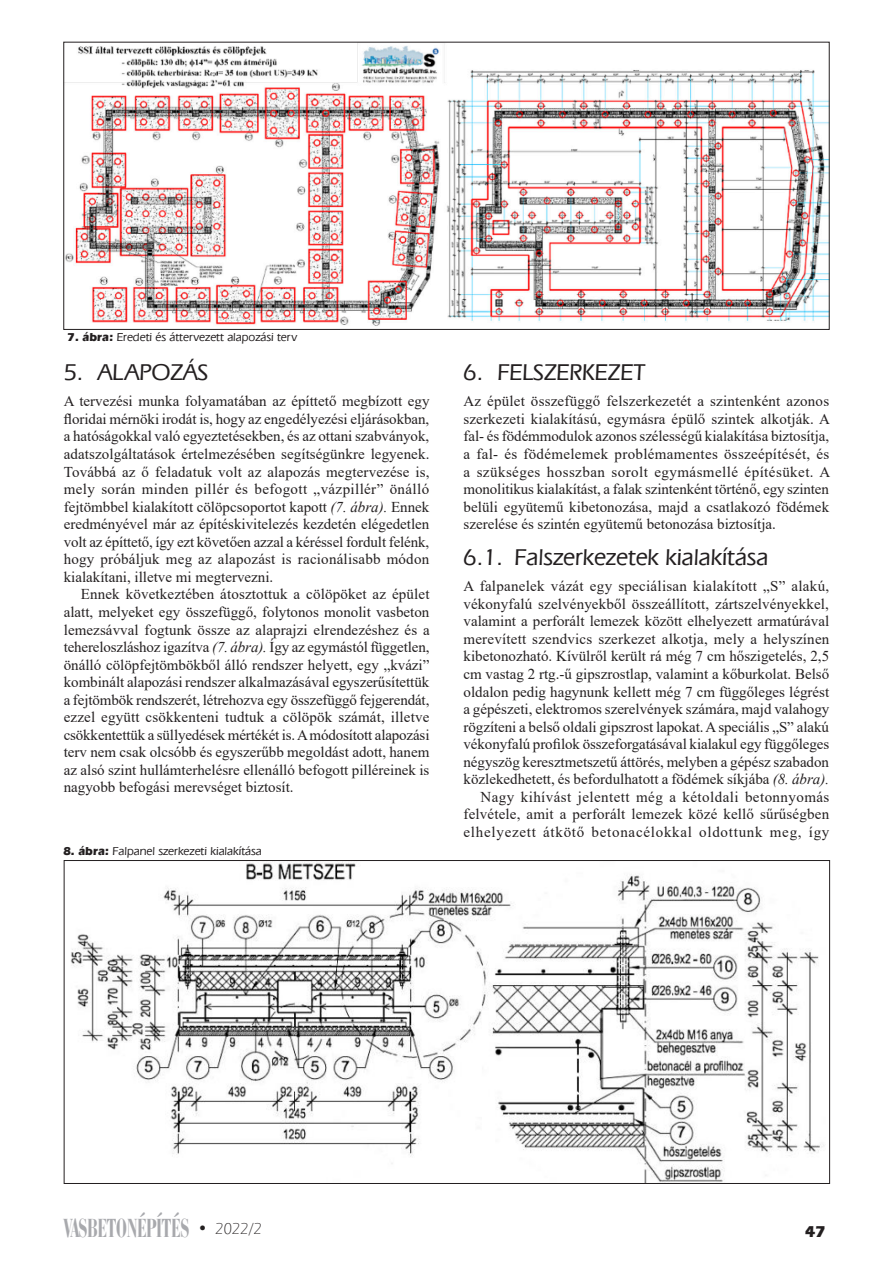
<style>
.page{position:relative;width:893px;height:1263px;background:#fff}
.page>*{position:absolute;margin:0;border:0;box-sizing:border-box;transform-origin:0 0}
.t1{font:27px "Bauer Bodoni BCHU Bold Condensed";color:#a8a9ad;scale:.75 1}
._2dik_alcim{font:24px "Eras Med HU Medium";color:#231f20}
._1__cim_2_soros{font:24px "Eras Med HU Medium";color:#231f20}
.t2{font:16.5px "Eras HU Bold";color:#231f20}
.t3{font:15px/17.5px "Times New Roman";color:#231f20;text-align:justify}
.Ábra_szoveg{font:12px "Eras Med HU Medium";color:#231f20}
.s1{font-family:"Eras HU Bold"}
.s2{font-style:italic}
.s3{font-family:"Eras HU Bold";font-size:16.5px;color:#231f20}
.s4{font-family:"Eras Lt HU Light";font-size:16.5px;color:#231f20}
</style>
<div class="page">
<img style="left:65px;top:44px;width:763px;height:282px">
<img style="left:70px;top:862px;width:754px;height:320px">
<p class="Ábra_szoveg" style="left:68px;top:330px;width:231px"><span class="s1">7. ábra:</span> Eredeti és áttervezett alapozási terv</p>
<p class="_1__cim_2_soros" style="left:64px;top:357px;width:146px">5. ALAPOZÁS</p>
<p class="t3" style="left:64px;top:392px;width:367px">A tervezési munka folyamatában az építtető megbízott egy floridai mérnöki irodát is, hogy az engedélyezési eljárásokban, a hatóságokkal való egyeztetésekben, és az ottani szabványok, adatszolgáltatások értelmezésében segítségünkre legyenek.<br>Továbbá az ő feladatuk volt az alapozás megtervezése is, mely során minden pillér és befogott „vázpillér” önálló fejtömbbel kialakított cölöpcsoportot kapott <span class="s2">(7. ábra).</span> Ennek eredményével már az építéskivitelezés kezdetén elégedetlen volt az építtető, így ezt követően azzal a kéréssel fordult felénk, hogy próbáljuk meg az alapozást is racionálisabb módon kialakítani, illetve mi megtervezni.</p>
<p class="t3" style="left:64px;top:585px;width:367px;text-indent:17px">Ennek következtében átosztottuk a cölöpöket az épület alatt, melyeket egy összefüggő, folytonos monolit vasbeton lemezsávval fogtunk össze az alaprajzi elrendezéshez és a tehereloszláshoz igazítva <span class="s2">(7. ábra).</span> Így az egymástól független, önálló cölöpfejtömbökből álló rendszer helyett, egy „kvázi” kombinált alapozási rendszer alkalmazásával egyszerűsítettük a fejtömbök rendszerét, létrehozva egy összefüggő fejgerendát, ezzel együtt csökkenteni tudtuk a cölöpök számát, illetve csökkentettük a süllyedések mértékét is. A módosított alapozási terv nem csak olcsóbb és egyszerűbb megoldást adott, hanem az alsó szint hullámterhelésre ellenálló befogott pilléreinek is nagyobb befogási merevséget biztosít.</p>
<p class="Ábra_szoveg" style="left:63px;top:844px;width:200px"><span class="s1">8. ábra:</span> Falpanel szerkezeti kialakítása</p>
<p class="_1__cim_2_soros" style="left:463px;top:357px;width:183px">6. FELSZERKEZET</p>
<p class="t3" style="left:463px;top:392px;width:368px">Az épület összefüggő felszerkezetét a szintenként azonos szerkezeti kialakítású, egymásra épülő szintek alkotják. A fal- és födémmodulok azonos szélességű kialakítása biztosítja, a fal- és födémelemek problémamentes összeépítését, és a szükséges hosszban sorolt egymásmellé építésüket. A monolitikus kialakítást, a falak szintenként történő, egy szinten belüli együtemű kibetonozása, majd a csatlakozó födémek szerelése és szintén együtemű betonozása biztosítja.</p>
<p class="_2dik_alcim" style="left:463px;top:542px;width:306px">6.1. Falszerkezetek kialakítása</p>
<p class="t3" style="left:463px;top:577px;width:367px">A falpanelek vázát egy speciálisan kialakított „S” alakú, vékonyfalú szelvényekből összeállított, zártszelvényekkel, valamint a perforált lemezek között elhelyezett armatúrával merevített szendvics szerkezet alkotja, mely a helyszínen kibetonozható. Kívülről került rá még 7 cm hőszigetelés, 2,5 cm vastag 2 rtg.-ű gipszrostlap, valamint a kőburkolat. Belső oldalon pedig hagynunk kellett még 7 cm függőleges légrést a gépészeti, elektromos szerelvények számára, majd valahogy rögzíteni a belső oldali gipszrost lapokat. A speciális „S” alakú vékonyfalú profilok összeforgatásával kialakul egy függőleges négyszög keresztmetszetű áttörés, melyben a gépész szabadon közlekedhetett, és befordulhatott a födémek síkjába <span class="s2">(8. ábra).</span></p>
<p class="t3" style="left:463px;top:787px;width:367px;text-indent:17px">Nagy kihívást jelentett még a kétoldali betonnyomás felvétele, amit a perforált lemezek közé kellő sűrűségben elhelyezett átkötő betonacélokkal oldottunk meg, így</p>
<h1 class="t1" style="left:64px;top:1211px;width:266px">VASBETONÉPÍTÉS <span class="s3">•</span> <span class="s4">2022/2</span></h1>
<p class="t2" style="left:805px;top:1221px;width:22px">47</p>
</div>
